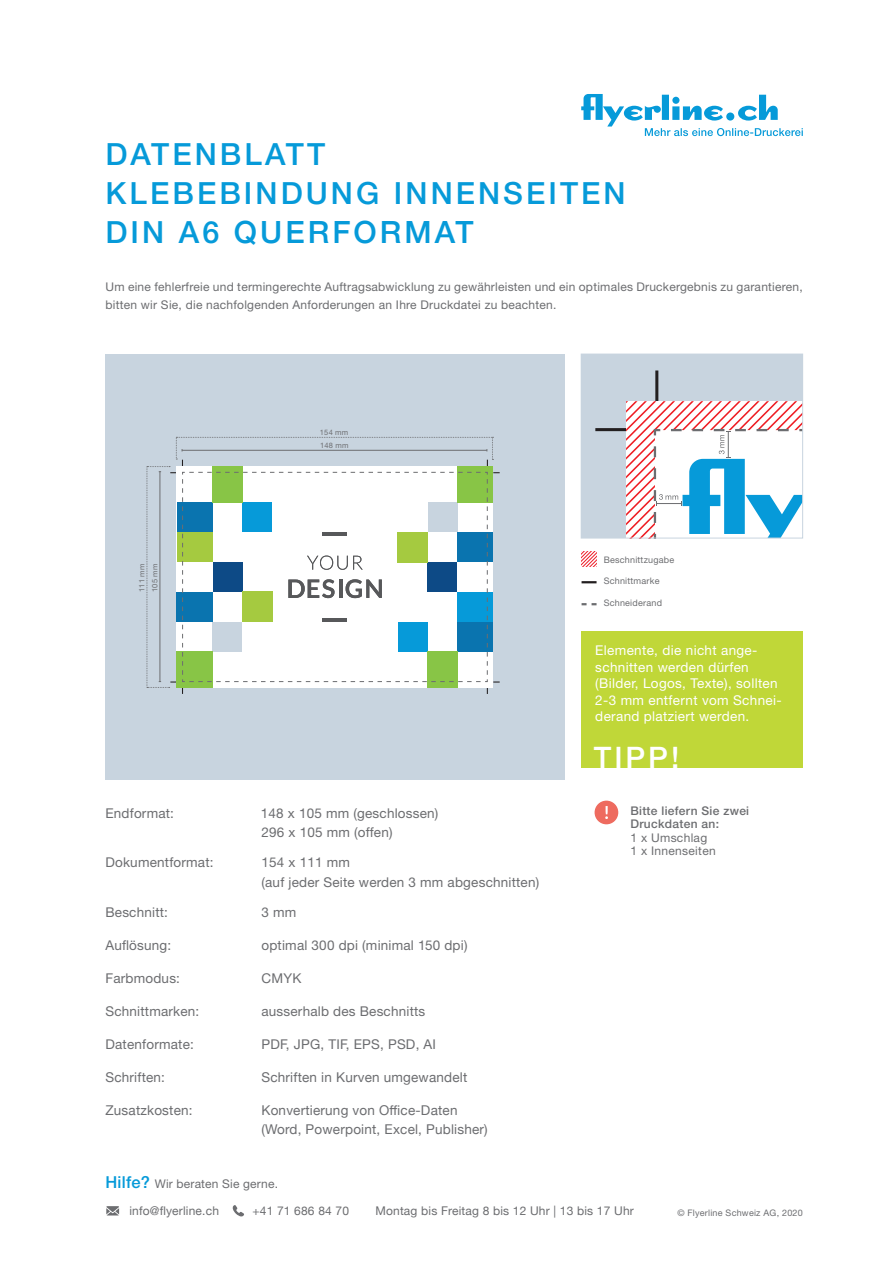
<style>
.page{position:relative;width:893px;height:1263px;background:#fff}
.page>*{position:absolute;margin:0;border:0;box-sizing:border-box;transform-origin:0 0}
.t1{font:500 30.6px/39.2px "Helvetica Neue LT Std";letter-spacing:.1em;color:#069ad9}
.t2{font:500 30.6px "Helvetica Neue";letter-spacing:.1em;color:#069ad9}
.t3{font:500 29.7px "Helvetica Neue LT Std";color:#fff}
.t4{font:13.5px/19.5px "Helvetica Neue LT Std";letter-spacing:.015em;color:#6c6d70}
.t5{font:13.5px/16.5px "Helvetica Neue LT Std";letter-spacing:.025em;color:#fff}
.t6{font:13.5px/19.5px "Helvetica Neue";letter-spacing:.015em;color:#6c6d70}
.t7{font:12px/18px "Helvetica Neue LT Std";letter-spacing:.02em;color:#6c6d70}
.t8{font:12px "Helvetica Neue";letter-spacing:.015em;color:#6c6d70}
.t9{font:500 12px/13.5px "Helvetica Neue LT Std";letter-spacing:.025em;color:#6c6d70}
.t10{font:9px "Helvetica Neue LT Std";letter-spacing:.025em;color:#6c6d70}
.t11{font:7.5px "Helvetica Neue LT Std";letter-spacing:.025em;color:#6c6d70}
.s1{font-family:"Helvetica Neue LT Std"}
.s2{font-weight:500;font-size:16.5px;color:#069ad9}
</style>
<div class="page">
<svg style="left:582px;top:581px;width:15px;height:2px"></svg>
<svg style="left:582px;top:603px;width:15px;height:2px"></svg>
<div style="left:581px;top:354px;width:222px;height:184px;background:#c8d4df"></div>
<hr style="left:655px;top:370px;width:3px;height:31px;background:#231f20">
<hr style="left:595px;top:428px;width:31px;height:3px;background:#231f20">
<svg style="left:626px;top:401px;width:175px;height:135px;background:#ccd7e4"></svg>
<div style="left:581px;top:354px;width:222px;height:184px;border:1px solid #c8d4df"></div>
<svg style="left:581px;top:552px;width:15px;height:15px"></svg>
<div style="left:581px;top:631px;width:222px;height:137px;background:#c0d738"></div>
<div style="left:595px;top:801px;width:22px;height:22px;background:#ee6b5f;border-radius:50%"></div>
<div style="left:595px;top:801px;width:23px;height:23px;border:2px solid #ee6b5f;border-radius:50%"></div>
<svg style="left:605px;top:806px;width:3px;height:13px"></svg>
<svg style="left:581px;top:94px;width:222px;height:42px"></svg>
<svg style="left:106px;top:1206px;width:13px;height:9px"></svg>
<svg style="left:232px;top:1205px;width:12px;height:11px"></svg>
<div style="left:105px;top:354px;width:460px;height:425px;background:#c8d4df"></div>
<svg style="left:147px;top:437px;width:353px;height:257px"></svg>
<h1 class="t1" style="left:105px;top:134px;width:522px">DATENBLATT<br>KLEBEBINDUNG INNENSEITEN</h1>
<h1 class="t2" style="left:105px;top:208px;width:370px"><span class="s1">DIN A6</span> QUERFORMAT</h1>
<p class="t7" style="left:105px;top:278px;width:699px">Um eine fehlerfreie und termingerechte Auftragsabwicklung zu gewährleisten und ein optimales Druckergebnis zu garantieren, bitten wir Sie, die nachfolgenden Anforderungen an Ihre Druckdatei zu beachten.</p>
<p class="t11" style="left:320px;top:427px;width:30px">154 mm</p>
<p class="t11" style="left:137px;top:592px;width:30px;rotate:-90deg">111 mm</p>
<p class="t11" style="left:150px;top:592px;width:30px;rotate:-90deg">105 mm</p>
<p class="t11" style="left:320px;top:440px;width:30px">148 mm</p>
<p class="t4" style="left:105px;top:803px;width:70px">Endformat:</p>
<p class="t4" style="left:261px;top:803px;width:179px">148 x 105 mm (geschlossen)<br>296 x 105 mm (offen)</p>
<p class="t4" style="left:105px;top:852px;width:110px">Dokumentformat:</p>
<p class="t4" style="left:261px;top:852px;width:279px">154 x 111 mm<br>(auf jeder Seite werden 3 mm abgeschnitten)</p>
<p class="t4" style="left:105px;top:902px;width:64px">Beschnitt:</p>
<p class="t4" style="left:261px;top:902px;width:36px">3 mm</p>
<p class="t4" style="left:105px;top:935px;width:67px">Auflösung:</p>
<p class="t4" style="left:261px;top:935px;width:208px">optimal 300 dpi (minimal 150 dpi)</p>
<p class="t4" style="left:105px;top:968px;width:76px">Farbmodus:</p>
<p class="t4" style="left:261px;top:968px;width:41px">CMYK</p>
<p class="t4" style="left:105px;top:1001px;width:95px">Schnittmarken:</p>
<p class="t4" style="left:261px;top:1001px;width:165px">ausserhalb des Beschnitts</p>
<p class="t4" style="left:105px;top:1034px;width:90px">Datenformate:</p>
<p class="t4" style="left:261px;top:1034px;width:176px">PDF, JPG, TIF, EPS, PSD, AI</p>
<p class="t6" style="left:105px;top:1068px;width:61px">Schriften:</p>
<p class="t6" style="left:261px;top:1068px;width:207px">Schriften in Kurven umgewandelt</p>
<p class="t6" style="left:105px;top:1101px;width:89px">Zusatzkosten:</p>
<p class="t6" style="left:261px;top:1101px;width:228px">Konvertierung von Office-Daten (Word, Powerpoint, Excel, Publisher)</p>
<p class="t10" style="left:604px;top:554px;width:72px">Beschnittzugabe</p>
<p class="t10" style="left:604px;top:576px;width:57px">Schnittmarke</p>
<p class="t10" style="left:604px;top:598px;width:60px">Schneiderand</p>
<p class="t5" style="left:595px;top:642px;width:188px">Elemente, die nicht ange&shy;schnitten werden dürfen (Bilder, Logos, Texte), sollten<br>2-3 mm entfernt vom Schnei&shy;derand platziert werden.</p>
<h2 class="t3" style="left:594px;top:739px;width:87px">TIPP!</h2>
<p class="t9" style="left:630px;top:803px;width:120px">Bitte liefern Sie zwei<br>Druckdaten an:</p>
<p class="t7" style="left:630px;top:830px;width:87px;line-height:13.5px">1 x Umschlag<br>1 x Innenseiten</p>
<p class="t7" style="left:105px;top:1174px;width:174px"><span class="s2">Hilfe?</span> Wir beraten Sie gerne.</p>
<p class="t8" style="left:129px;top:1202px;width:91px">info@flyerline.ch</p>
<p class="t8" style="left:252px;top:1202px;width:98px">+41 71 686 84 70</p>
<p class="t8" style="left:375px;top:1202px;width:260px">Montag bis Freitag 8 bis 12 Uhr | 13 bis 17 Uhr</p>
<p class="t10" style="left:677px;top:1207px;width:127px">© Flyerline Schweiz AG, 2020</p>
</div>
